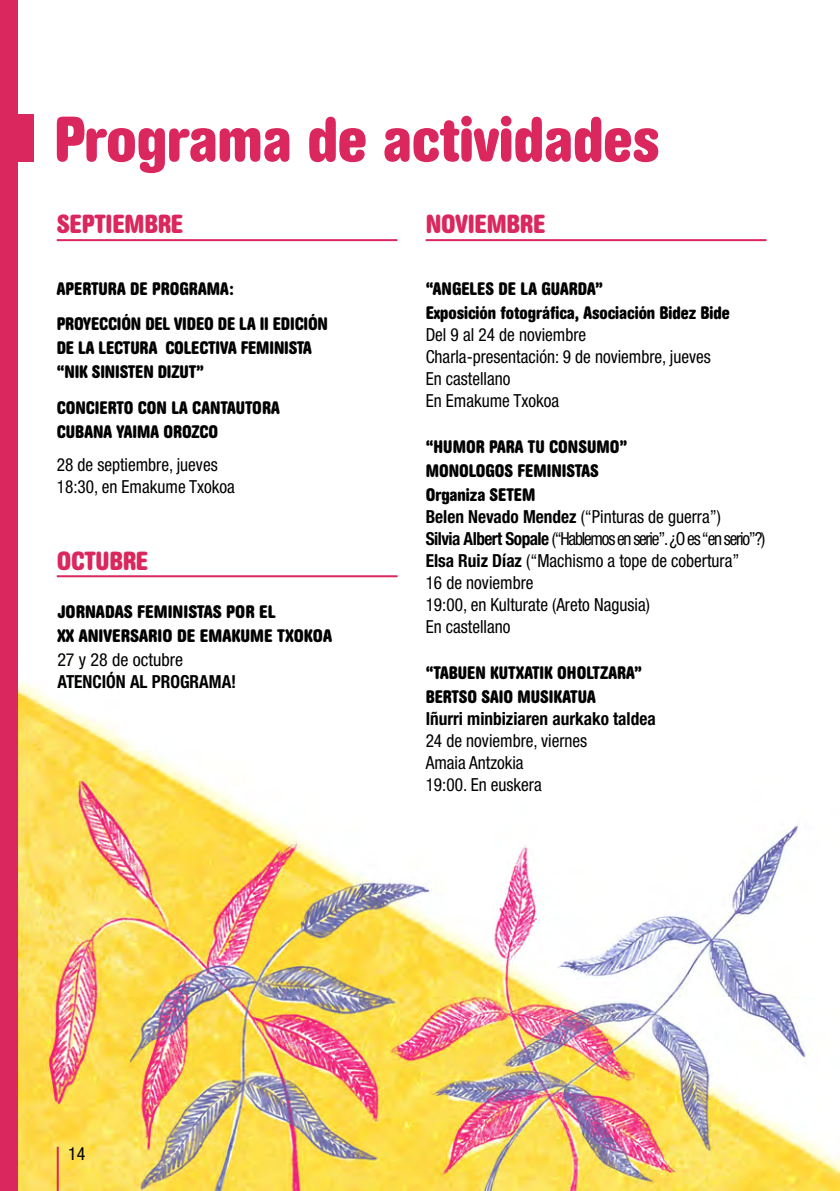
<style>
.page{position:relative;width:840px;height:1191px;background:#fff}
.page>*{position:absolute;margin:0;border:0;box-sizing:border-box;transform-origin:0 0}
.t1{font:700 condensed 63.4px "AG Book Rounded";color:#da275e}
.t2{font:700 condensed 26px "AG Book Rounded";letter-spacing:-.01em;color:#da275e}
.t3{font:condensed 18px/22px "Helvetica Neue LT Pro";color:#000;scale:.96 1}
.t4{font:700 condensed 18px/24px "AG Book Rounded";color:#000;scale:.96 1}
.t5{font:700 condensed 18px/24px "AG Book Rounded";color:#000}
.t6{font:700 condensed 18px "Helvetica Neue LT Pro";color:#000;scale:.96 1}
.t7{font:condensed 18px "Helvetica Neue LT Pro";color:#000}
.s1{font-weight:700}
</style>
<div class="page">
<img style="left:17px;top:12px;width:822px;height:1179px">
<div style="left:9px;top:114px;width:25px;height:47px;background:#da275e"></div>
<div style="left:0;top:0;width:17px;height:1191px;background:#da275e"></div>
<hr style="left:57px;top:239px;width:340px;height:2px;background:#da275e">
<hr style="left:425px;top:239px;width:341px;height:2px;background:#da275e">
<hr style="left:57px;top:575px;width:340px;height:2px;background:#da275e">
<hr style="left:57px;top:1146px;width:2px;height:45px;background:#da275e">
<h1 class="t1" style="left:54px;top:102px;width:606px">Programa de actividades</h1>
<h2 class="t2" style="left:57px;top:209px;width:128px">SEPTIEMBRE</h2>
<h2 class="t2" style="left:425px;top:209px;width:121px">NOVIEMBRE</h2>
<p class="t4" style="left:57px;top:271px;width:284px;line-height:35.4px">APERTURA DE PROGRAMA:<br>PROYECCIÓN DEL VIDEO DE LA II EDICIÓN</p>
<p class="t4" style="left:57px;top:336px;width:267px">DE LA LECTURA COLECTIVA FEMINISTA “NIK SINISTEN DIZUT”</p>
<p class="t4" style="left:57px;top:395px;width:234px">CONCIERTO CON LA CANTAUTORA<br>CUBANA YAIMA OROZCO</p>
<p class="t3" style="left:57px;top:453px;width:187px">28 de septiembre, jueves<br>18:30, en Emakume Txokoa</p>
<h2 class="t2" style="left:57px;top:545px;width:93px">OCTUBRE</h2>
<p class="t5" style="left:57px;top:599px;width:276px">JORNADAS FEMINISTAS POR EL<br>XX ANIVERSARIO DE EMAKUME TXOKOA</p>
<p class="t7" style="left:57px;top:649px;width:127px">27 y 28 de octubre</p>
<p class="t6" style="left:57px;top:670px;width:188px">ATENCIÓN AL PROGRAMA!</p>
<p class="t4" style="left:425px;top:277px;width:318px">“ANGELES DE LA GUARDA”<br>Exposición fotográfica, Asociación Bidez Bide</p>
<p class="t3" style="left:425px;top:323px;width:298px">Del 9 al 24 de noviembre<br>Charla-presentación: 9 de noviembre, jueves<br>En castellano<br>En Emakume Txokoa</p>
<p class="t4" style="left:425px;top:435px;width:211px">“HUMOR PARA TU CONSUMO”<br>MONOLOGOS FEMINISTAS<br>Organiza SETEM</p>
<p class="t3" style="left:425px;top:505px;width:355px"><span class="s1">Belen Nevado Mendez</span> (“Pinturas de guerra”)<br><span class="s1">Silvia Albert Sopale</span> (“Hablemos en serie”. ¿O es “en serio”?)<br><span class="s1">Elsa Ruiz Díaz</span> (“Machismo a tope de cobertura”<br>16 de noviembre<br>19:00, en Kulturate (Areto Nagusia)<br>En castellano</p>
<p class="t4" style="left:425px;top:661px;width:227px">“TABUEN KUTXATIK OHOLTZARA”<br>BERTSO SAIO MUSIKATUA</p>
<p class="t6" style="left:425px;top:707px;width:241px">Iñurri minbiziaren aurkako taldea</p>
<p class="t3" style="left:425px;top:729px;width:170px">24 de noviembre, viernes<br>Amaia Antzokia<br>19:00. En euskera</p>
<p class="t7" style="left:68px;top:1142px;width:19px">14</p>
</div>
